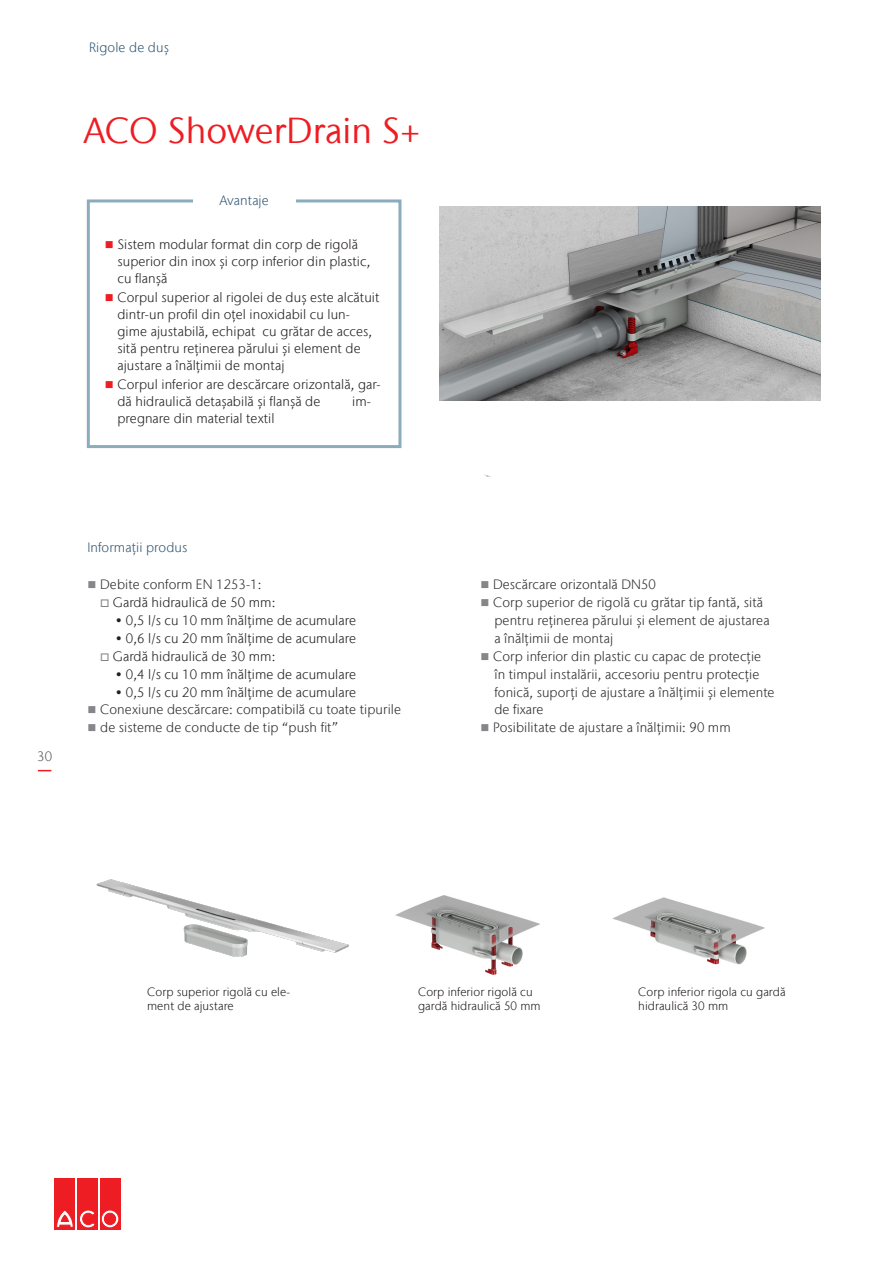
<style>
.page{position:relative;width:893px;height:1263px;background:#fff}
.page>*{position:absolute;margin:0;border:0;box-sizing:border-box;transform-origin:0 0}
.Heading{font:36px "Stone Sans IIITC Com";letter-spacing:.005em;color:#ee1d23}
.Enumeration_2{font:300 13.5px/17px "Stone Sans IIITC Com";letter-spacing:.005em;color:#231f20}
.Enumeration_1{font:300 13.5px "Stone Sans IIITC Com";letter-spacing:.005em;color:#2e2b2c}
.Info_box_title{font:300 13.5px "Stone Sans IIITC Com";letter-spacing:.005em;color:#335875}
.Rubrication{font:300 13.5px "Stone Sans IIITC Com";letter-spacing:.005em;color:#335875}
.t1{font:300 13.5px "Stone Sans IIITC Com";color:#57585a}
.Foot_note{font:300 12px/13.5px "Stone Sans IIITC Com";letter-spacing:.005em;color:#231f20}
.s1{color:#ee1d23}
.s2{color:#848689}
.s3{color:#808285}
</style>
<div class="page">
<img style="left:395px;top:895px;width:145px;height:80px">
<img style="left:612px;top:897px;width:153px;height:68px">
<img style="left:439px;top:206px;width:381px;height:195px">
<img style="left:96px;top:879px;width:253px;height:78px">
<div style="left:87px;top:199px;width:314px;height:249px;border:3px solid #8aacbc"></div>
<div style="left:193px;top:177px;width:103px;height:45px;background:#fff"></div>
<div style="left:55px;top:1179px;width:20px;height:51px;background:#ee1d23"></div>
<svg style="left:57px;top:1210px;width:16px;height:17px"></svg>
<div style="left:77px;top:1179px;width:21px;height:51px;background:#ee1d23"></div>
<svg style="left:79px;top:1210px;width:16px;height:18px"></svg>
<div style="left:100px;top:1179px;width:20px;height:51px;background:#ee1d23"></div>
<svg style="left:101px;top:1210px;width:18px;height:18px"></svg>
<div style="left:101px;top:1210px;width:18px;height:18px;border:1px solid #ee1d23;border-radius:50%"></div>
<div style="left:104px;top:1213px;width:12px;height:11px;background:#ee1d23;border-radius:50%"></div>
<div style="left:104px;top:1213px;width:12px;height:12px;border:1px solid #ee1d23;border-radius:50%"></div>
<svg style="left:38px;top:770px;width:13px;height:1px"></svg>
<p class="Rubrication" style="left:89px;top:38px;width:81px">Rigole de duș</p>
<p class="Heading" style="left:84px;top:108px;width:338px">ACO ShowerDrain S+</p>
<p class="Info_box_title" style="left:219px;top:192px;width:51px">Avantaje</p>
<p class="Enumeration_2" style="left:117px;top:236px;width:254px;text-indent:-13px"><span class="s1">■</span> Sistem modular format din corp de rigolă superior din inox și corp inferior din plastic, cu flanșă</p>
<p class="Enumeration_2" style="left:117px;top:289px;width:264px;text-indent:-13px"><span class="s1">■</span> Corpul superior al rigolei de duș este alcătuit dintr-un profil din oțel inoxidabil cu lun&shy;gime ajustabilă, echipat cu grătar de acces, sită pentru reținerea părului și element de ajustare a înălțimii de montaj</p>
<p class="Enumeration_2" style="left:117px;top:376px;width:265px;text-indent:-13px"><span class="s1">■</span> Corpul inferior are descărcare orizontală, gar&shy;dă hidraulică detașabilă și flanșă de</p>
<p class="Enumeration_2" style="left:352px;top:393px;width:20px">im-</p>
<p class="Enumeration_2" style="left:117px;top:410px;width:159px">pregnare din material textil</p>
<p class="t1" style="left:37px;top:748px;width:16px">30</p>
<p class="Info_box_title" style="left:87px;top:539px;width:101px">Informații produs</p>
<p class="Enumeration_1" style="left:87px;top:576px;width:175px"><span class="s2">■</span> Debite conform EN 1253-1:</p>
<p class="Enumeration_2" style="left:100px;top:594px;width:177px"><span class="s3">□</span> Gardă hidraulică de 50 mm:</p>
<p class="Enumeration_2" style="left:116px;top:612px;width:242px">• 0,5 l/s cu 10 mm înălțime de acumulare</p>
<p class="Enumeration_2" style="left:116px;top:630px;width:242px">• 0,6 l/s cu 20 mm înălțime de acumulare</p>
<p class="Enumeration_2" style="left:100px;top:647px;width:177px"><span class="s3">□</span> Gardă hidraulică de 30 mm:</p>
<p class="Enumeration_2" style="left:116px;top:665px;width:242px">• 0,4 l/s cu 10 mm înălțime de acumulare</p>
<p class="Enumeration_2" style="left:116px;top:683px;width:242px">• 0,5 l/s cu 20 mm înălțime de acumulare</p>
<p class="Enumeration_1" style="left:87px;top:701px;width:315px"><span class="s2">■</span> Conexiune descărcare: compatibilă cu toate tipurile</p>
<p class="Enumeration_1" style="left:87px;top:719px;width:252px"><span class="s2">■</span> de sisteme de conducte de tip “push fit”</p>
<p class="Enumeration_1" style="left:480px;top:576px;width:177px"><span class="s2">■</span> Descărcare orizontală DN50</p>
<p class="Enumeration_1" style="left:480px;top:594px;width:284px"><span class="s2">■</span> Corp superior de rigolă cu grătar tip fantă, sită</p>
<p class="Enumeration_1" style="left:494px;top:612px;width:277px">pentru reținerea părului și element de ajustarea</p>
<p class="Enumeration_1" style="left:494px;top:630px;width:120px">a înălțimii de montaj</p>
<p class="Enumeration_1" style="left:480px;top:648px;width:282px"><span class="s2">■</span> Corp inferior din plastic cu capac de protecție</p>
<p class="Enumeration_1" style="left:494px;top:666px;width:266px">în timpul instalării, accesoriu pentru protecție</p>
<p class="Enumeration_1" style="left:494px;top:683px;width:282px">fonică, suporți de ajustare a înălțimii și elemente</p>
<p class="Enumeration_1" style="left:494px;top:701px;width:51px">de fixare</p>
<p class="Enumeration_1" style="left:480px;top:719px;width:252px"><span class="s2">■</span> Posibilitate de ajustare a înălțimii: 90 mm</p>
<p class="Foot_note" style="left:147px;top:985px;width:144px">Corp superior rigolă cu ele&shy;ment de ajustare</p>
<p class="Foot_note" style="left:418px;top:985px;width:124px">Corp inferior rigolă cu gardă hidraulică 50 mm</p>
<p class="Foot_note" style="left:638px;top:985px;width:149px">Corp inferior rigola cu gardă hidraulică 30 mm</p>
</div>
